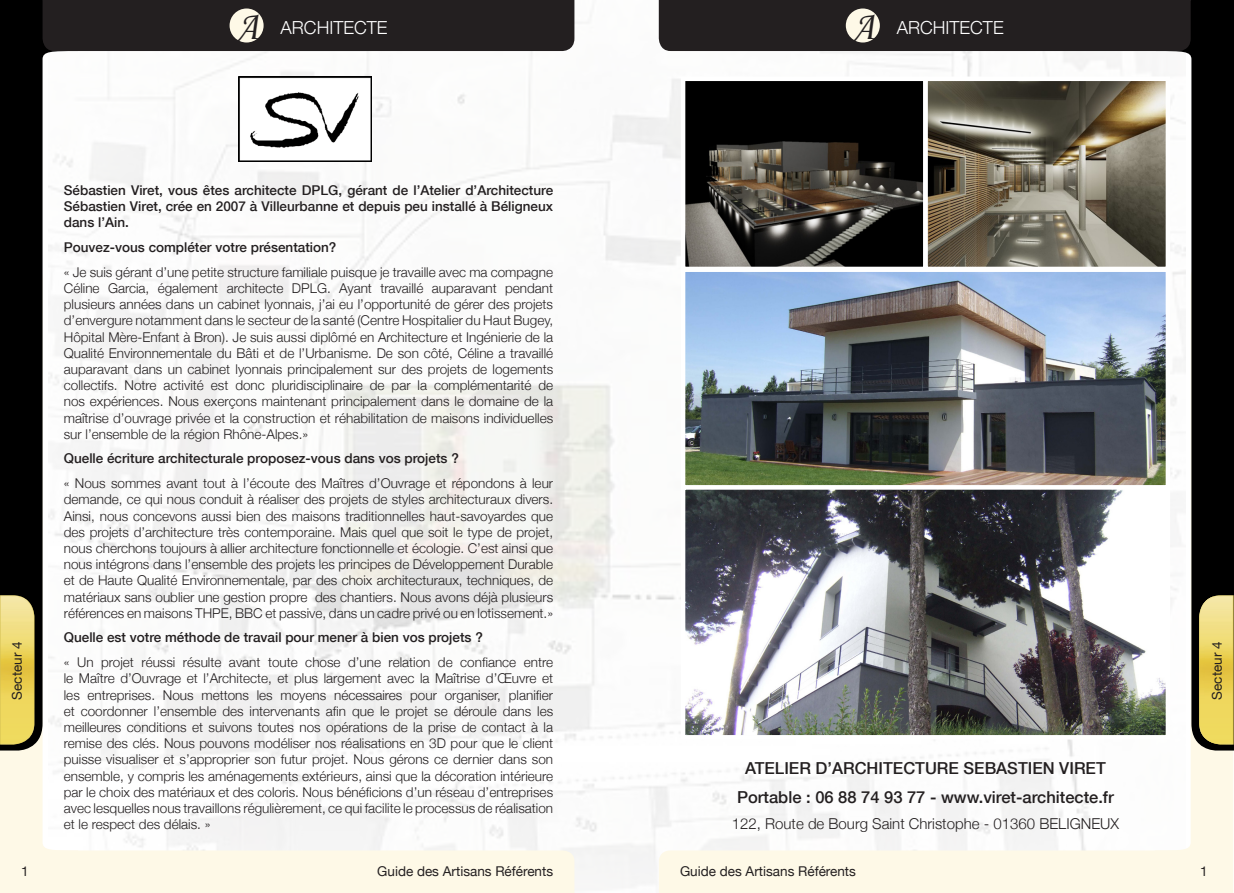
<style>
.page{position:relative;width:1234px;height:893px;background:#fff}
.page>*{position:absolute;margin:0;border:0;box-sizing:border-box;transform-origin:0 0}
.t1{font:40.5px "Monotype Corsiva";color:#231f20}
.t2{font:300 18px "Helvetica Neue";color:#fff}
.t3{font:500 16.5px "Helvetica Neue";color:#231f20}
.t4{font:300 15px "Helvetica Neue";color:#231f20}
.t5{font:300 13.5px/16.2px "Helvetica Neue";color:#231f20;text-align:justify}
.t6{font:500 13.5px/16.2px "Helvetica Neue";color:#231f20;text-align:justify}
.t7{font:13.5px "Helvetica Neue";color:#231f20}
</style>
<div class="page">
<svg style="left:1182px;top:750px;width:50px;height:143px;background:#fdf9e9"></svg>
<svg style="left:1149px;top:0;width:84px;height:750px;fill:#000"></svg>
<svg style="left:0;top:750px;width:65px;height:143px;fill:#fef9e7"></svg>
<svg style="left:0;top:0;width:84px;height:750px"></svg>
<div style="left:43px;top:0;width:531px;height:51px;background:#231f20"></div>
<div style="left:43px;top:850px;width:531px;height:43px;background:#fef9e7"></div>
<svg style="left:0;top:595px;width:34px;height:149px;background:#e5ce62"></svg>
<div style="left:229px;top:9px;width:34px;height:34px;background:#fef9e7;border-radius:50%"></div>
<img style="left:238px;top:77px;width:133px;height:85px">
<div style="left:658px;top:0;width:532px;height:51px;background:#231f20"></div>
<div style="left:659px;top:850px;width:531px;height:43px;background:#fef9e7"></div>
<svg style="left:1198px;top:595px;width:35px;height:149px"></svg>
<img style="left:1199px;top:595px;width:33px;height:149px">
<div style="left:845px;top:9px;width:34px;height:34px;background:#fef9e7;border-radius:50%"></div>
<img style="left:685px;top:82px;width:479px;height:652px">
<div style="left:680px;top:77px;width:247px;height:194px;border:4px solid #fff"></div>
<div style="left:680px;top:267px;width:489px;height:223px;border:4px solid #fff"></div>
<div style="left:680px;top:485px;width:489px;height:254px;border:4px solid #fff"></div>
<div style="left:923px;top:77px;width:246px;height:194px;border:4px solid #fff"></div>
<p class="t1" style="left:234px;top:2px;width:27px">A</p>
<p class="t2" style="left:280px;top:16px;width:108px">ARCHITECTE</p>
<p class="t1" style="left:850px;top:2px;width:27px">A</p>
<p class="t2" style="left:896px;top:16px;width:108px">ARCHITECTE</p>
<p class="t7" style="left:9px;top:700px;width:60px;rotate:-90deg">Secteur 4</p>
<p class="t6" style="left:64px;top:182px;width:490px">Sébastien Viret, vous êtes architecte DPLG, gérant de l’Atelier d’Architecture Sébastien Viret, crée en 2007 à Villeurbanne et depuis peu installé à Béligneux dans l’Ain.</p>
<p class="t6" style="left:64px;top:239px;width:274px">Pouvez-vous compléter votre présentation?</p>
<p class="t5" style="left:64px;top:264px;width:491px">« Je suis gérant d’une petite structure familiale puisque je travaille avec ma compagne Céline Garcia, également architecte DPLG. Ayant travaillé auparavant pendant plusieurs années dans un cabinet lyonnais, j’ai eu l’opportunité de gérer des projets d’envergure notamment dans le secteur de la santé (Centre Hospitalier du Haut Bugey, Hôpital Mère-Enfant à Bron). Je suis aussi diplômé en Architecture et Ingénierie de la Qualité Environnementale du Bâti et de l’Urbanisme. De son côté, Céline a travaillé auparavant dans un cabinet lyonnais principalement sur des projets de logements collectifs. Notre activité est donc pluridisciplinaire de par la complémentarité de nos expériences. Nous exerçons maintenant principalement dans le domaine de la maîtrise d’ouvrage privée et la construction et réhabilitation de maisons individuelles sur l’ensemble de la région Rhône-Alpes.»</p>
<p class="t6" style="left:64px;top:450px;width:396px">Quelle écriture architecturale proposez-vous dans vos projets ?</p>
<p class="t5" style="left:64px;top:475px;width:491px">« Nous sommes avant tout à l’écoute des Maîtres d’Ouvrage et répondons à leur demande, ce qui nous conduit à réaliser des projets de styles architecturaux divers.<br>Ainsi, nous concevons aussi bien des maisons traditionnelles haut-savoyardes que des projets d’architecture très contemporaine. Mais quel que soit le type de projet, nous cherchons toujours à allier architecture fonctionnelle et écologie. C’est ainsi que nous intégrons dans l’ensemble des projets les principes de Développement Durable et de Haute Qualité Environnementale, par des choix architecturaux, techniques, de matériaux sans oublier une gestion propre des chantiers. Nous avons déjà plusieurs références en maisons THPE, BBC et passive, dans un cadre privé ou en lotissement.»</p>
<p class="t6" style="left:64px;top:629px;width:420px">Quelle est votre méthode de travail pour mener à bien vos projets ?</p>
<p class="t5" style="left:64px;top:654px;width:491px">« Un projet réussi résulte avant toute chose d’une relation de confiance entre le Maître d’Ouvrage et l’Architecte, et plus largement avec la Maîtrise d’Œuvre et les entreprises. Nous mettons les moyens nécessaires pour organiser, planifier et coordonner l’ensemble des intervenants afin que le projet se déroule dans les meilleures conditions et suivons toutes nos opérations de la prise de contact à la remise des clés. Nous pouvons modéliser nos réalisations en 3D pour que le client puisse visualiser et s’approprier son futur projet. Nous gérons ce dernier dans son ensemble, y compris les aménagements extérieurs, ainsi que la décoration intérieure par le choix des matériaux et des coloris. Nous bénéficions d’un réseau d’entreprises avec lesquelles nous travaillons régulièrement, ce qui facilite le processus de réalisation et le respect des délais. »</p>
<p class="t3" style="left:745px;top:759px;width:362px">ATELIER D’ARCHITECTURE SEBASTIEN VIRET</p>
<p class="t3" style="left:736px;top:787px;width:378px">Portable : 06 88 74 93 77 - www.viret-architecte.fr</p>
<p class="t4" style="left:731px;top:815px;width:389px">122, Route de Bourg Saint Christophe - 01360 BELIGNEUX</p>
<p class="t7" style="left:1208px;top:700px;width:60px;rotate:-90deg">Secteur 4</p>
<p class="t7" style="left:21px;top:863px;width:9px">1</p>
<p class="t7" style="left:377px;top:863px;width:177px">Guide des Artisans Référents</p>
<p class="t7" style="left:680px;top:863px;width:177px">Guide des Artisans Référents</p>
<p class="t7" style="left:1199px;top:863px;width:9px">1</p>
</div>
